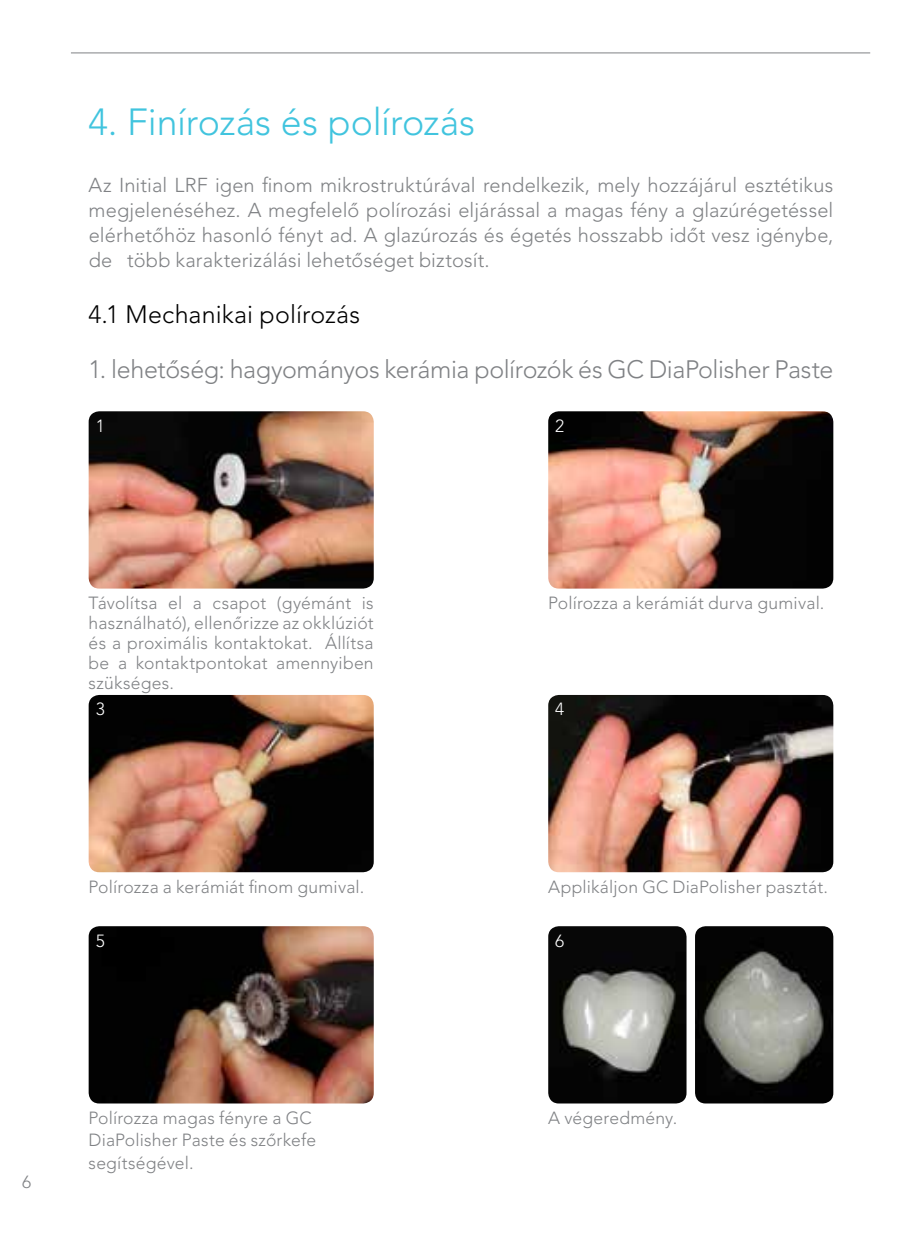
<style>
.page{position:relative;width:922px;height:1241px;background:#fff}
.page>*{position:absolute;margin:0;border:0;box-sizing:border-box;transform-origin:0 0}
.t1{font:300 37.5px "Avenir LT Std";letter-spacing:-.005em;color:#41c4de}
.t2{font:300 25px "Avenir LT Std";letter-spacing:-.015em;color:#808285}
.t3{font:300 25px "Avenir LT Std";letter-spacing:.005em;color:#000}
.t4{font:300 20px/25px "Avenir LT Std";letter-spacing:.01em;color:#808285;text-align:justify}
.t5{font:300 17.5px/20px "Avenir LT Std";letter-spacing:.01em;color:#808285;text-align:justify}
.t6{font:300 17.5px "Avenir LT Std";color:#fff}
</style>
<div class="page">
<hr style="left:71px;top:52px;width:799px;height:1px;background:#808285">
<img style="left:89px;top:411px;width:284px;height:177px">
<img style="left:548px;top:411px;width:285px;height:177px">
<img style="left:89px;top:695px;width:284px;height:177px">
<img style="left:548px;top:695px;width:285px;height:177px">
<img style="left:89px;top:926px;width:284px;height:177px">
<img style="left:548px;top:926px;width:138px;height:177px">
<img style="left:695px;top:926px;width:138px;height:177px">
<h1 class="t1" style="left:89px;top:100px;width:388px">4. Finírozás és polírozás</h1>
<p class="t4" style="left:89px;top:173px;width:746px">Az Initial LRF igen finom mikrostruktúrával rendelkezik, mely hozzájárul esztétikus megjelenéséhez. A megfelelő polírozási eljárással a magas fény a glazúrégetéssel elérhetőhöz hasonló fényt ad. A glazúrozás és égetés hosszabb időt vesz igénybe, de több karakterizálási lehetőséget biztosít.</p>
<h2 class="t3" style="left:89px;top:299px;width:273px">4.1 Mechanikai polírozás</h2>
<h2 class="t2" style="left:89px;top:354px;width:746px">1. lehetőség: hagyományos kerámia polírozók és GC DiaPolisher Paste</h2>
<p class="t6" style="left:96px;top:415px;width:11px">1</p>
<p class="t6" style="left:555px;top:415px;width:11px">2</p>
<p class="t5" style="left:89px;top:593px;width:286px">Távolítsa el a csapot (gyémánt is használható), ellenőrizze az okklúziót és a proximális kontaktokat. Állítsa be a kontaktpontokat amennyiben szükséges.</p>
<p class="t5" style="left:548px;top:593px;width:277px">Polírozza a kerámiát durva gumival.</p>
<p class="t6" style="left:96px;top:698px;width:11px">3</p>
<p class="t6" style="left:555px;top:698px;width:11px">4</p>
<p class="t5" style="left:89px;top:876px;width:277px">Polírozza a kerámiát finom gumival.</p>
<p class="t5" style="left:548px;top:876px;width:281px">Applikáljon GC DiaPolisher pasztát.</p>
<p class="t6" style="left:96px;top:930px;width:11px">5</p>
<p class="t6" style="left:555px;top:930px;width:11px">6</p>
<p class="t5" style="left:22px;top:1171px;width:11px">6</p>
<p class="t5" style="left:89px;top:1106px;width:229px;line-height:22.5px;text-align:left">Polírozza magas fényre a GC<br>DiaPolisher Paste és szőrkefe segítségével.</p>
<p class="t5" style="left:548px;top:1107px;width:130px">A végeredmény.</p>
</div>
